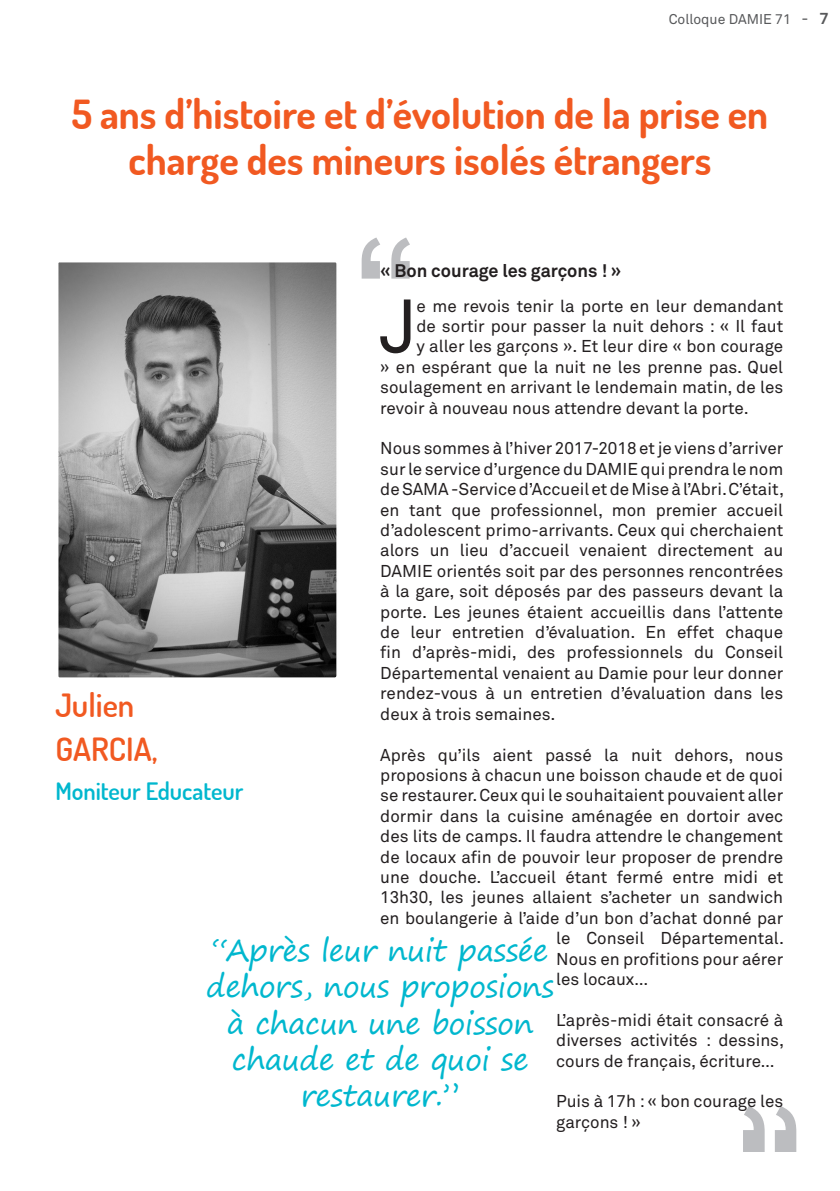
<style>
.page{position:relative;width:840px;height:1191px;background:#fff}
.page>*{position:absolute;margin:0;border:0;box-sizing:border-box;transform-origin:0 0}
.t1{font:150px "Akkurat";color:#bcbdc0}
.t2{font:74.6px "Akkurat";color:#231f20}
.t3{font:700 40px/46px "Dosis";color:#f15921;text-align:center}
.t4{font:600 32px "Dosis";color:#f15921}
.t5{font:30px/36px "Segoe Print";letter-spacing:-.02em;color:#00b7ce;text-align:center}
.t6{font:600 24px "Dosis";color:#00b7ce}
.t7{font:700 18px "Akkurat";color:#231f20}
.t8{font:17px/20.4px "Akkurat";color:#231f20;text-align:justify}
.t9{font:14px "Akkurat";color:#57585a}
.s1{font-size:16px}
.s2{font-weight:700;font-size:16px}
</style>
<div class="page">
<img style="left:58px;top:262px;width:279px;height:416px">
<p class="t9" style="left:668px;top:11px;width:161px">Colloque DAMIE 71 <span class="s1">-</span> <span class="s2">7</span></p>
<p class="t3" style="left:72px;top:90px;width:697px">5 ans d’histoire et d’évolution de la prise en charge des mineurs isolés étrangers</p>
<p class="t1" style="left:349px;top:205px;width:72px">“</p>
<p class="t7" style="left:380px;top:259px;width:242px">« Bon courage les garçons ! »</p>
<p class="t2" style="left:379px;top:282px;width:38px">J</p>
<p class="t8" style="left:416px;top:296px;width:368px">e me revois tenir la porte en leur demandant</p>
<p class="t8" style="left:416px;top:316px;width:368px">de sortir pour passer la nuit dehors : « Il faut</p>
<p class="t8" style="left:416px;top:337px;width:368px">y aller les garçons ». Et leur dire « bon courage</p>
<p class="t8" style="left:380px;top:357px;width:404px">» en espérant que la nuit ne les prenne pas. Quel</p>
<p class="t8" style="left:380px;top:377px;width:404px">soulagement en arrivant le lendemain matin, de les</p>
<p class="t8" style="left:380px;top:398px;width:369px">revoir à nouveau nous attendre devant la porte.</p>
<p class="t8" style="left:380px;top:439px;width:405px">Nous sommes à l’hiver 2017-2018 et je viens d’arriver sur le service d’urgence du DAMIE qui prendra le nom de SAMA -Service d’Accueil et de Mise à l’Abri. C’était, en tant que professionnel, mon premier accueil d’adolescent primo-arrivants. Ceux qui cherchaient alors un lieu d’accueil venaient directement au DAMIE orientés soit par des personnes rencontrées à la gare, soit déposés par des passeurs devant la porte. Les jeunes étaient accueillis dans l’attente de leur entretien d’évaluation. En effet chaque fin d’après-midi, des professionnels du Conseil Départemental venaient au Damie pour leur donner rendez-vous à un entretien d’évaluation dans les deux à trois semaines.</p>
<p class="t8" style="left:380px;top:745px;width:404px">Après qu’ils aient passé la nuit dehors, nous proposions à chacun une boisson chaude et de quoi</p>
<p class="t8" style="left:380px;top:785px;width:404px">se restaurer. Ceux qui le souhaitaient pouvaient aller</p>
<p class="t8" style="left:380px;top:806px;width:404px">dormir dans la cuisine aménagée en dortoir avec</p>
<p class="t8" style="left:380px;top:826px;width:404px">des lits de camps. Il faudra attendre le changement</p>
<p class="t8" style="left:380px;top:847px;width:404px">de locaux afin de pouvoir leur proposer de prendre</p>
<p class="t8" style="left:380px;top:867px;width:404px">une douche. L’accueil étant fermé entre midi et</p>
<p class="t8" style="left:380px;top:887px;width:404px">13h30, les jeunes allaient s’acheter un sandwich</p>
<p class="t8" style="left:380px;top:908px;width:404px">en boulangerie à l’aide d’un bon d’achat donné par</p>
<p class="t8" style="left:556px;top:928px;width:229px">le Conseil Départemental.</p>
<p class="t8" style="left:556px;top:949px;width:228px">Nous en profitions pour aérer</p>
<p class="t8" style="left:556px;top:969px;width:93px">les locaux…</p>
<p class="t8" style="left:556px;top:1010px;width:229px">L’après-midi était consacré à diverses activités : dessins, cours de français, écriture…</p>
<p class="t8" style="left:556px;top:1091px;width:228px">Puis à 17h : « bon courage les garçons ! »</p>
<p class="t4" style="left:55px;top:682px;width:80px">Julien</p>
<p class="t4" style="left:55px;top:726px;width:104px">GARCIA,</p>
<p class="t6" style="left:55px;top:775px;width:189px">Moniteur Educateur</p>
<p class="t5" style="left:206px;top:932px;width:349px">“Après leur nuit passée dehors, nous proposions à chacun une boisson chaude et de quoi se restaurer.”</p>
</div>
